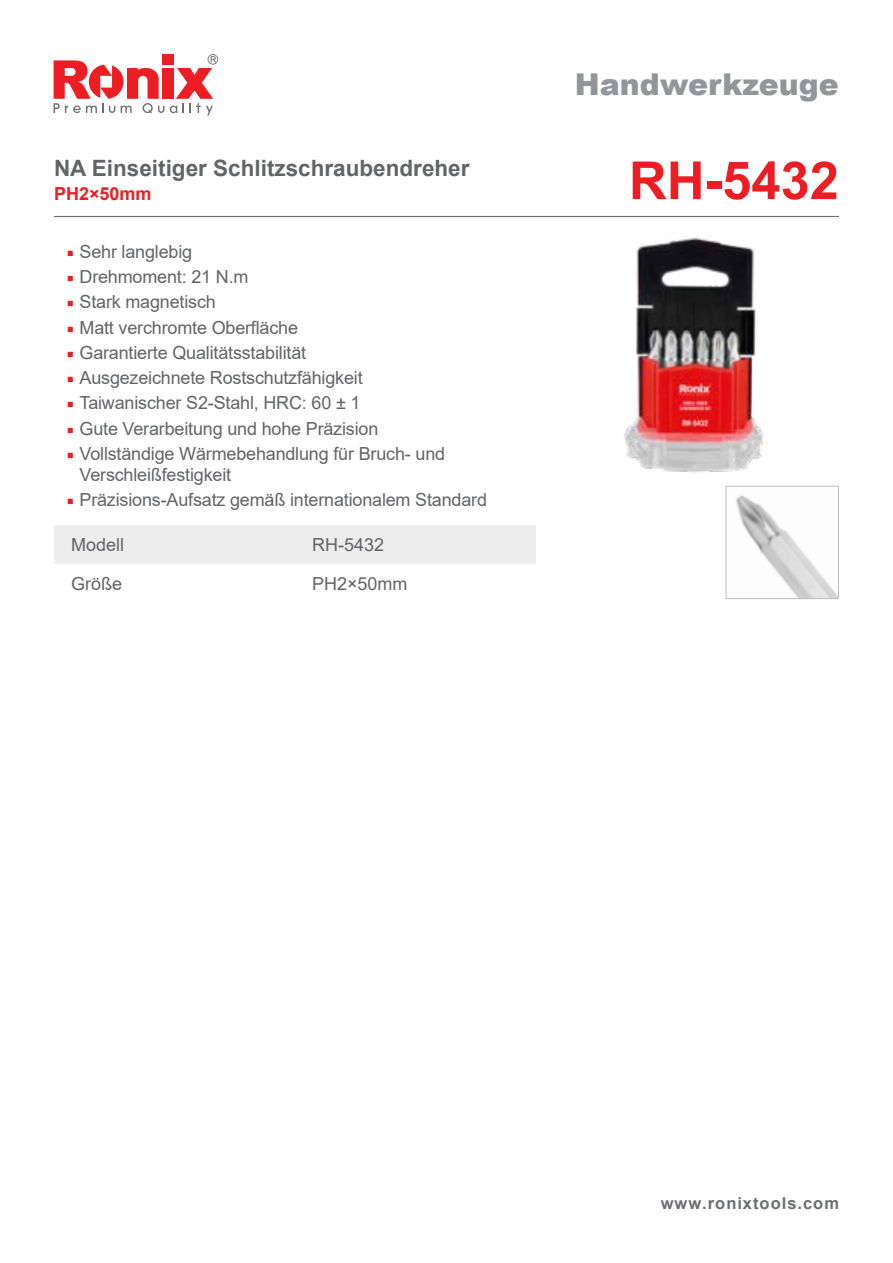
<style>
.page{position:relative;width:893px;height:1263px;background:#fff}
.page>*{position:absolute;margin:0;border:0;box-sizing:border-box;transform-origin:0 0}
.t1{font:700 52.5px "Arial";color:#ed1d24}
.t2{font:900 30px "Arial";color:#939598}
.t3{font:700 22.5px "Arial";color:#636466}
.t4{font:18px/21px "Arial";letter-spacing:-.01em;color:#636466}
.t5{font:700 18px "Arial";color:#ed1d24}
.t6{font:700 16.5px "Arial";letter-spacing:.06em;color:#6d6e71}
.s1{font-family:"Minion Pro";color:#ed1d24}
</style>
<div class="page">
<svg style="left:170px;top:54px;width:48px;height:61px"></svg>
<div style="left:162px;top:68px;width:11px;height:31px;background:#ed1d24"></div>
<svg style="left:54px;top:60px;width:110px;height:53px"></svg>
<div style="left:162px;top:54px;width:11px;height:11px;background:#ed1d24"></div>
<div style="left:54px;top:525px;width:482px;height:39px;background:#ededee"></div>
<hr style="left:54px;top:216px;width:785px;height:1px;background:#6d6e71">
<img style="left:624px;top:237px;width:139px;height:236px">
<img style="left:735px;top:495px;width:102px;height:102px">
<div style="left:726px;top:486px;width:113px;height:113px;border:1px solid #bcbec0"></div>
<p class="t3" style="left:54px;top:152px;width:417px">NA Einseitiger Schlitzschraubendreher</p>
<p class="t5" style="left:54px;top:181px;width:99px">PH2×50mm</p>
<p class="t4" style="left:67px;top:241px;width:127px"><span class="s1">■</span> Sehr langlebig</p>
<p class="t4" style="left:67px;top:266px;width:183px"><span class="s1">■</span> Drehmoment: 21 N.m</p>
<p class="t4" style="left:67px;top:291px;width:151px"><span class="s1">■</span> Stark magnetisch</p>
<p class="t4" style="left:67px;top:317px;width:233px"><span class="s1">■</span> Matt verchromte Oberfläche</p>
<p class="t4" style="left:67px;top:342px;width:241px"><span class="s1">■</span> Garantierte Qualitätsstabilität</p>
<p class="t4" style="left:67px;top:367px;width:297px"><span class="s1">■</span> Ausgezeichnete Rostschutzfähigkeit</p>
<p class="t4" style="left:67px;top:392px;width:295px"><span class="s1">■</span> Taiwanischer S2-Stahl, HRC: 60 ± 1</p>
<p class="t4" style="left:67px;top:418px;width:313px"><span class="s1">■</span> Gute Verarbeitung und hohe Präzision</p>
<p class="t4" style="left:80px;top:443px;width:367px;text-indent:-13px"><span class="s1">■</span> Vollständige Wärmebehandlung für Bruch- und<br>Verschleißfestigkeit</p>
<p class="t4" style="left:67px;top:489px;width:422px"><span class="s1">■</span> Präzisions-Aufsatz gemäß internationalem Standard</p>
<p class="t4" style="left:71px;top:534px;width:55px">Modell</p>
<p class="t4" style="left:312px;top:534px;width:74px">RH-5432</p>
<p class="t4" style="left:71px;top:573px;width:53px">Größe</p>
<p class="t4" style="left:312px;top:573px;width:97px">PH2×50mm</p>
<h2 class="t2" style="left:575px;top:63px;width:266px">Handwerkzeuge</h2>
<h1 class="t1" style="left:629px;top:144px;width:212px">RH-5432</h1>
<p class="t6" style="left:661px;top:1192px;width:180px">www.ronixtools.com</p>
</div>
